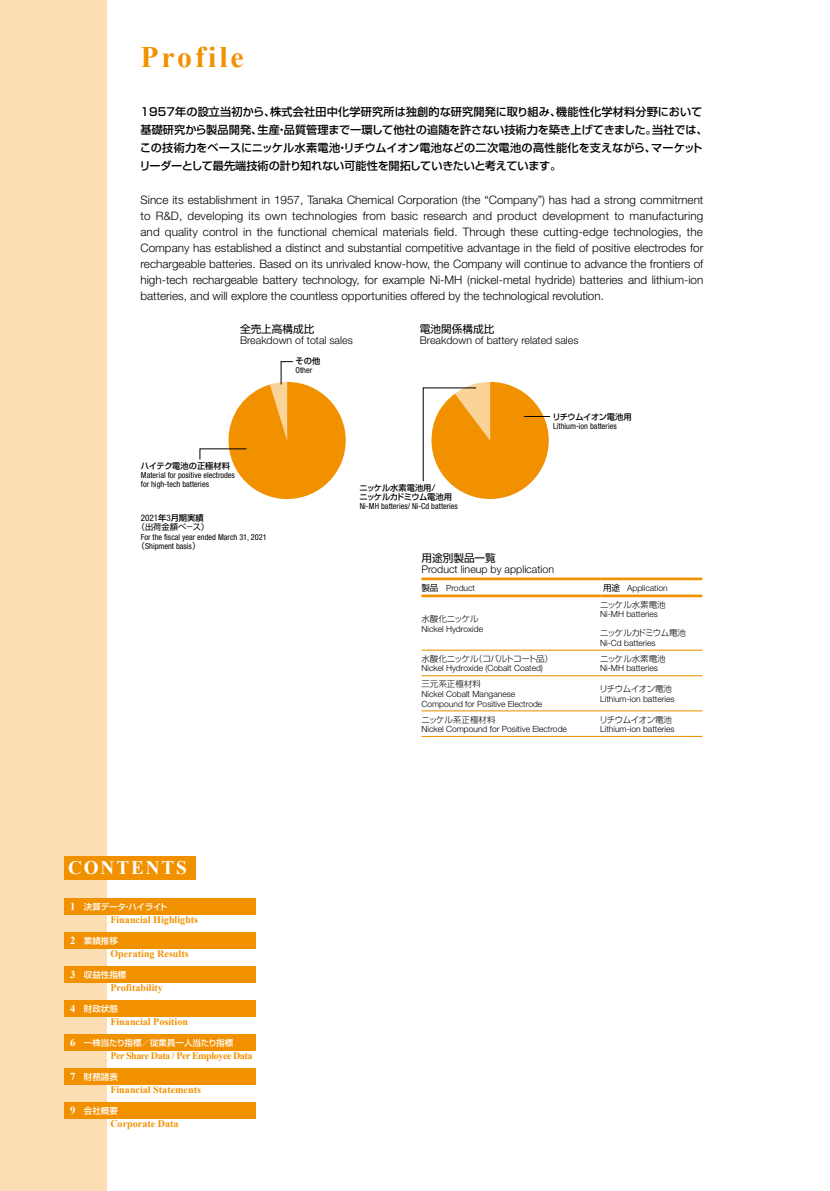
<style>
.page{position:relative;width:830px;height:1191px;background:#fff}
.page>*{position:absolute;margin:0;border:0;box-sizing:border-box;transform-origin:0 0}
.t1{font:700 29.7px "Times New Roman";letter-spacing:.1em;color:#f29100}
.t2{font:700 19.2px "Times New Roman";letter-spacing:.1em;color:#fff}
.t3{font:300 11.7px/15.9px "Helvetica Neue";color:#000;text-align:justify}
.t4{font:500 11.1px/18px "Shin Go Pr 6";color:#000}
.t5{font:300 10.65px "Helvetica Neue";color:#000}
.t6{font:10.65px "Shin Go Pr 6";color:#000}
.t7{font:700 10.05px "Times New Roman";color:#f29100}
.t8{font:700 10.05px "Times New Roman";letter-spacing:-.045em;color:#f29100}
.t9{font:condensed 9px "Helvetica Neue";color:#000}
.t10{font:300 8.55px/9.6px "Helvetica Neue";color:#000}
.t11{font:500 8.55px "Shin Go Pr 6";color:#fff}
.t12{font:300 8.55px "Shin Go Pr 6";letter-spacing:-.005em;color:#000}
.t13{font:300 8.55px "Shin Go Pr 6";letter-spacing:-.06em;color:#000}
.t14{font:300 8.55px "Shin Go Pr 6";letter-spacing:-.03em;color:#000}
.t15{font:500 8.55px "Shin Go Pr 6";letter-spacing:-.035em;color:#fff}
.t16{font:300 8.55px "Shin Go Pr 6";letter-spacing:-.08em;color:#000}
.t17{font:300 8.55px "Shin Go Pr 6";letter-spacing:-.01em;color:#000}
.t18{font:300 8.55px "Shin Go Pr 6";color:#000}
.t19{font:condensed 8.25px/9px "Helvetica Neue";color:#000}
.t20{font:500 8.25px/9px "Shin Go Pr 6";letter-spacing:-.02em;color:#000}
.t21{font:500 8.25px "Shin Go Pr 6";color:#000}
.t22{font:500 8.25px "Shin Go Pr 6";letter-spacing:-.055em;color:#000}
.t23{font:8.25px "Shin Go Pr 6";color:#000}
.s1{font-family:"Shin Go Pr 6";font-weight:500;font-stretch:normal;font-size:8.25px}
.s2{font-family:"Shin Go Pr 6";font-stretch:normal}
.s3{font-family:"Times New Roman";font-weight:700;font-size:10.65px}
.s4{font-family:"Shin Go Pr 6";font-weight:400}
</style>
<div class="page">
<div style="left:0;top:0;width:106px;height:1191px;background:#fbdeb3"></div>
<div style="left:64px;top:856px;width:132px;height:23px;background:#f29100"></div>
<div style="left:64px;top:898px;width:191px;height:16px;background:#f29100"></div>
<div style="left:64px;top:932px;width:191px;height:16px;background:#f29100"></div>
<div style="left:64px;top:966px;width:191px;height:16px;background:#f29100"></div>
<div style="left:64px;top:1000px;width:191px;height:16px;background:#f29100"></div>
<div style="left:64px;top:1034px;width:191px;height:16px;background:#f29100"></div>
<div style="left:64px;top:1068px;width:191px;height:16px;background:#f29100"></div>
<div style="left:64px;top:1102px;width:191px;height:16px;background:#f29100"></div>
<svg style="left:199px;top:361px;width:146px;height:138px"></svg>
<svg style="left:422px;top:382px;width:127px;height:117px"></svg>
<hr style="left:421px;top:577px;width:179px;height:3px;background:#f29100">
<hr style="left:600px;top:577px;width:102px;height:3px;background:#f29100">
<hr style="left:421px;top:594px;width:179px;height:3px;background:#f29100">
<hr style="left:600px;top:594px;width:102px;height:3px;background:#f29100">
<hr style="left:421px;top:649px;width:179px;height:1px;background:#f29100">
<hr style="left:600px;top:649px;width:102px;height:1px;background:#f29100">
<hr style="left:421px;top:675px;width:179px;height:1px;background:#f29100">
<hr style="left:600px;top:675px;width:102px;height:1px;background:#f29100">
<hr style="left:421px;top:710px;width:179px;height:1px;background:#f29100">
<hr style="left:600px;top:710px;width:102px;height:1px;background:#f29100">
<hr style="left:421px;top:736px;width:179px;height:1px;background:#f29100">
<hr style="left:600px;top:736px;width:102px;height:1px;background:#f29100">
<h1 class="t1" style="left:140px;top:37px;width:105px">Profile</h1>
<p class="t4" style="left:139px;top:102px;width:569px">1957年の設立当初から、株式会社田中化学研究所は独創的な研究開発に取り組み、機能性化学材料分野において基礎研究から製品開発、生産・品質管理まで一環して他社の追随を許さない技術力を築き上げてきました。当社では、この技術力をベースにニッケル水素電池・リチウムイオン電池などの二次電池の高性能化を支えながら、マーケットリーダーとして最先端技術の計り知れない可能性を開拓していきたいと考えています。</p>
<p class="t3" style="left:140px;top:191px;width:564px">Since its establishment in 1957, Tanaka Chemical Corporation (the “Company”) has had a strong commitment to R&amp;D, developing its own technologies from basic research and product development to manufacturing and quality control in the functional chemical materials field. Through these cutting-edge technologies, the Company has established a distinct and substantial competitive advantage in the field of positive electrodes for rechargeable batteries. Based on its unrivaled know-how, the Company will continue to advance the frontiers of high-tech rechargeable battery technology, for example Ni-MH (nickel-metal hydride) batteries and lithium-ion batteries, and will explore the countless opportunities offered by the technological revolution.</p>
<p class="t6" style="left:240px;top:320px;width:76px">全売上高構成比</p>
<p class="t6" style="left:419px;top:320px;width:76px">電池関係構成比</p>
<p class="t5" style="left:240px;top:334px;width:114px">Breakdown of total sales</p>
<p class="t5" style="left:419px;top:334px;width:160px">Breakdown of battery related sales</p>
<p class="t20" style="left:295px;top:356px;width:26px">その他</p>
<p class="t19" style="left:295px;top:366px;width:18px">Other</p>
<p class="t21" style="left:141px;top:459px;width:91px">ハイテク電池の正極材料</p>
<p class="t19" style="left:141px;top:471px;width:95px">Material for positive electrodes for high-tech batteries</p>
<p class="t9" style="left:141px;top:512px;width:64px">2021<span class="s1">年</span>3<span class="s1">月期実績</span></p>
<p class="t23" style="left:137px;top:520px;width:74px">（出荷金額べ－ス）</p>
<p class="t19" style="left:137px;top:533px;width:131px;text-indent:4px">For the fiscal year ended March 31, 2021<span class="s2">（</span>Shipment basis<span class="s2">）</span></p>
<h2 class="t2" style="left:68px;top:854px;width:120px">CONTENTS</h2>
<p class="t15" style="left:70px;top:899px;width:99px"><span class="s3">1</span> 決算データ・ハイライト</p>
<p class="t11" style="left:70px;top:933px;width:49px"><span class="s3">2</span> 業績推移</p>
<p class="t11" style="left:70px;top:967px;width:58px"><span class="s3">3</span> 収益性指標</p>
<p class="t11" style="left:70px;top:1001px;width:49px"><span class="s3">4</span> 財政状態</p>
<p class="t11" style="left:70px;top:1035px;width:164px"><span class="s3">6</span> 一株当たり指標／従業員一人当たり指標</p>
<p class="t11" style="left:70px;top:1069px;width:49px"><span class="s3">7</span> 財務諸表</p>
<p class="t11" style="left:70px;top:1103px;width:49px"><span class="s3">9</span> 会社概要</p>
<p class="t7" style="left:110px;top:912px;width:89px">Financial Highlights</p>
<p class="t7" style="left:110px;top:946px;width:80px">Operating Results</p>
<p class="t7" style="left:110px;top:981px;width:54px">Profitability</p>
<p class="t7" style="left:110px;top:1015px;width:79px">Financial Position</p>
<p class="t8" style="left:110px;top:1049px;width:144px">Per Share Data / Per Employee Data</p>
<p class="t7" style="left:110px;top:1083px;width:92px">Financial Statements</p>
<p class="t7" style="left:110px;top:1117px;width:70px">Corporate Data</p>
<p class="t20" style="left:359px;top:483px;width:94px">ニッケル水素電池用/<br>ニッケルカドミウム電池用</p>
<p class="t19" style="left:359px;top:501px;width:100px">Ni-MH batteries/ Ni-Cd batteries</p>
<p class="t22" style="left:552px;top:410px;width:81px">リチウムイオン電池用</p>
<p class="t19" style="left:553px;top:421px;width:65px">Lithium-ion batteries</p>
<p class="t6" style="left:421px;top:549px;width:76px">用途別製品一覧</p>
<p class="t5" style="left:421px;top:563px;width:134px">Product lineup by application</p>
<p class="t10" style="left:421px;top:583px;width:55px"><span class="s4">製品</span> Product</p>
<p class="t10" style="left:602px;top:583px;width:66px"><span class="s4">用途</span> Application</p>
<p class="t17" style="left:421px;top:611px;width:59px">水酸化ニッケル</p>
<p class="t10" style="left:421px;top:623px;width:63px">Nickel Hydroxide</p>
<p class="t12" style="left:600px;top:597px;width:67px">ニッケル水素電池</p>
<p class="t10" style="left:600px;top:609px;width:59px">Ni-MH batteries</p>
<p class="t16" style="left:600px;top:626px;width:87px">ニッケルカドミウム電池</p>
<p class="t10" style="left:600px;top:638px;width:57px">Ni-Cd batteries</p>
<p class="t14" style="left:421px;top:651px;width:133px">水酸化ニッケル（コバルトコート品）</p>
<p class="t10" style="left:421px;top:663px;width:123px">Nickel Hydroxide (Cobalt Coated)</p>
<p class="t12" style="left:600px;top:651px;width:67px">ニッケル水素電池</p>
<p class="t10" style="left:600px;top:663px;width:59px">Ni-MH batteries</p>
<p class="t18" style="left:421px;top:677px;width:61px">三元系正極材料</p>
<p class="t10" style="left:421px;top:689px;width:122px">Nickel Cobalt Manganese<br>Compound for Positive Electrode</p>
<p class="t13" style="left:599px;top:682px;width:74px">リチウムイオン電池</p>
<p class="t10" style="left:600px;top:694px;width:76px">Lithium-ion batteries</p>
<p class="t12" style="left:421px;top:712px;width:76px">ニッケル系正極材料</p>
<p class="t10" style="left:421px;top:724px;width:147px">Nickel Compound for Positive Electrode</p>
<p class="t13" style="left:599px;top:712px;width:74px">リチウムイオン電池</p>
<p class="t10" style="left:600px;top:724px;width:76px">Lithium-ion batteries</p>
</div>
